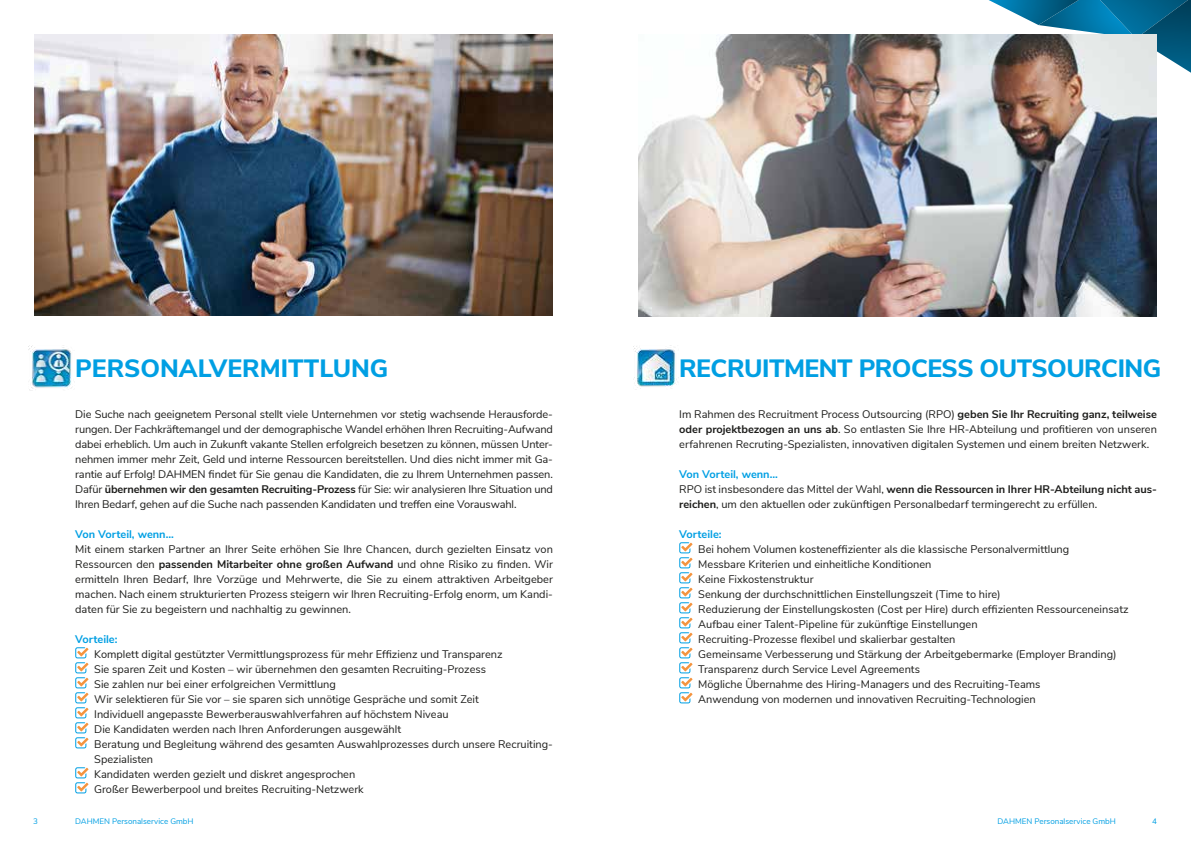
<style>
.page{position:relative;width:1191px;height:842px;background:#fff}
.page>*{position:absolute;margin:0;border:0;box-sizing:border-box;transform-origin:0 0}
.t1{font:800 25px "Nunito Sans";letter-spacing:-.02em;color:#009fe3}
.t2{font:800 25px "Nunito Sans";color:#009fe3}
.t3{font:11px/15px "Nunito Sans";color:#1d1d1b;text-align:justify}
.t4{font:700 11px "Nunito Sans";color:#009fe3}
.t5{font:8px "Nunito Sans";color:#009fe3}
.s1{font-weight:700}
.s2{font-weight:700;color:#009fe3}
</style>
<div class="page">
<svg style="left:971px;top:0;width:220px;height:73px"></svg>
<svg style="left:75px;top:647px;width:13px;height:101px"></svg>
<svg style="left:75px;top:767px;width:13px;height:26px"></svg>
<img style="left:34px;top:35px;width:519px;height:280px">
<img style="left:29px;top:345px;width:43px;height:45px">
<svg style="left:679px;top:542px;width:13px;height:161px"></svg>
<img style="left:633px;top:345px;width:44px;height:44px">
<img style="left:638px;top:35px;width:519px;height:281px">
<h1 class="t2" style="left:75px;top:350px;width:315px">PERSONALVERMITTLUNG</h1>
<p class="t3" style="left:75px;top:406px;width:479px">Die Suche nach geeignetem Personal stellt viele Unternehmen vor stetig wachsende Herausforde&shy;rungen. Der Fachkräftemangel und der demographische Wandel erhöhen Ihren Recruiting-Aufwand dabei erheblich. Um auch in Zukunft vakante Stellen erfolgreich besetzen zu können, müssen Unter&shy;nehmen immer mehr Zeit, Geld und interne Ressourcen bereitstellen. Und dies nicht immer mit Ga&shy;rantie auf Erfolg! DAHMEN findet für Sie genau die Kandidaten, die zu Ihrem Unternehmen passen.<br>Dafür <span class="s1">übernehmen wir den gesamten Recruiting-Prozess</span> für Sie: wir analysieren Ihre Situation und Ihren Bedarf, gehen auf die Suche nach passenden Kandidaten und treffen eine Vorauswahl.</p>
<p class="t4" style="left:75px;top:526px;width:100px">Von Vorteil, wenn...</p>
<p class="t3" style="left:75px;top:541px;width:479px">Mit einem starken Partner an Ihrer Seite erhöhen Sie Ihre Chancen, durch gezielten Einsatz von Ressourcen den <span class="s1">passenden Mitarbeiter ohne großen Aufwand</span> und ohne Risiko zu finden. Wir ermitteln Ihren Bedarf, Ihre Vorzüge und Mehrwerte, die Sie zu einem attraktiven Arbeitgeber machen. Nach einem strukturierten Prozess steigern wir Ihren Recruiting-Erfolg enorm, um Kandi&shy;daten für Sie zu begeistern und nachhaltig zu gewinnen.</p>
<p class="t4" style="left:75px;top:632px;width:44px">Vorteile:</p>
<p class="t3" style="left:94px;top:646px;width:460px;text-align:left">Komplett digital gestützter Vermittlungsprozess für mehr Effizienz und Transparenz<br>Sie sparen Zeit und Kosten – wir übernehmen den gesamten Recruiting-Prozess<br>Sie zahlen nur bei einer erfolgreichen Vermittlung<br>Wir selektieren für Sie vor – sie sparen sich unnötige Gespräche und somit Zeit<br>Individuell angepasste Bewerberauswahlverfahren auf höchstem Niveau<br>Die Kandidaten werden nach Ihren Anforderungen ausgewählt<br>Beratung und Begleitung während des gesamten Auswahlprozesses durch unsere Recruiting-Spezialisten<br>Kandidaten werden gezielt und diskret angesprochen<br>Großer Bewerberpool und breites Recruiting-Netzwerk</p>
<h1 class="t1" style="left:679px;top:350px;width:483px">RECRUITMENT PROCESS OUTSOURCING</h1>
<p class="t3" style="left:679px;top:406px;width:479px">Im Rahmen des Recruitment Process Outsourcing (RPO) <span class="s1">geben Sie Ihr Recruiting ganz, teilweise oder projektbezogen an uns ab</span>. So entlasten Sie Ihre HR-Abteilung und profitieren von unseren erfahrenen Recruting-Spezialisten, innovativen digitalen Systemen und einem breiten Netzwerk.</p>
<p class="t3" style="left:679px;top:466px;width:479px;text-align:left"><span class="s2">Von Vorteil, wenn...<br></span>RPO ist insbesondere das Mittel der Wahl, <span class="s1">wenn die Ressourcen in Ihrer HR-Abteilung nicht aus&shy;reichen</span>, um den aktuellen oder zukünftigen Personalbedarf termingerecht zu erfüllen.</p>
<p class="t4" style="left:679px;top:526px;width:44px">Vorteile:</p>
<p class="t3" style="left:698px;top:541px;width:432px;text-align:left">Bei hohem Volumen kosteneffizienter als die klassische Personalvermittlung<br>Messbare Kriterien und einheitliche Konditionen<br>Keine Fixkostenstruktur<br>Senkung der durchschnittlichen Einstellungszeit (Time to hire)<br>Reduzierung der Einstellungskosten (Cost per Hire) durch effizienten Ressourceneinsatz Aufbau einer Talent-Pipeline für zukünftige Einstellungen<br>Recruiting-Prozesse flexibel und skalierbar gestalten<br>Gemeinsame Verbesserung und Stärkung der Arbeitgebermarke (Employer Branding)<br>Transparenz durch Service Level Agreements<br>Mögliche Übernahme des Hiring-Managers und des Recruiting-Teams<br>Anwendung von modernen und innovativen Recruiting-Technologien</p>
<p class="t5" style="left:33px;top:815px;width:6px">3</p>
<p class="t5" style="left:75px;top:815px;width:120px">DAHMEN Personalservice GmbH</p>
<p class="t5" style="left:997px;top:815px;width:120px">DAHMEN Personalservice GmbH</p>
<p class="t5" style="left:1152px;top:815px;width:6px">4</p>
</div>
